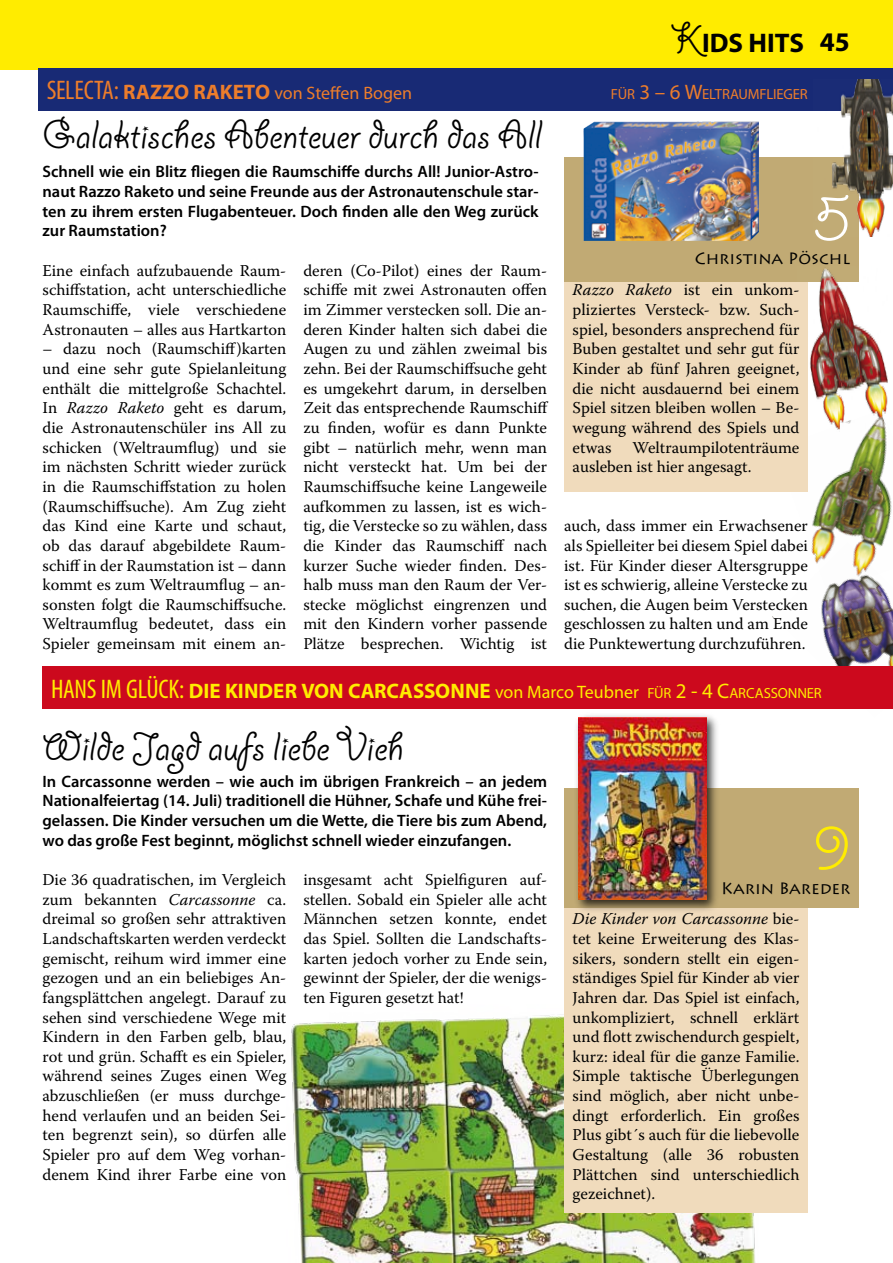
<style>
.page{position:relative;width:893px;height:1263px;background:#fff}
.page>*{position:absolute;margin:0;border:0;box-sizing:border-box;transform-origin:0 0}
.t1{font:72px "Giddyup Std";color:#ffec00}
.t2{font:72px "Giddyup Std";color:#fff}
.t3{font:45px "Giddyup Std";color:#000}
.t4{font:700 27px "Myriad Pro";color:#000}
.t5{font:700 21px "Myriad Pro";letter-spacing:.005em;color:#ffec00}
.t6{font:18px "Myriad Pro";color:#ed7d2b}
.t7{font:16.5px/19.6px "Warnock Pro";color:#000;text-align:justify}
.t8{font:600 16.5px/19.6px "Myriad Pro";color:#000;text-align:justify}
.t9{font:16.5px "Lithos Pro";color:#000}
.t10{font:14.7px "Myriad Pro";letter-spacing:-.015em;color:#ed7d2b}
.s1{font-family:"Giddyup Std";font-weight:400;font-size:45px}
.s2{font-stretch:condensed;font-size:27px}
.s3{font-weight:700;font-size:21px}
.s4{font-size:21px}
.s5{font-style:italic}
.s6{font-weight:400;font-stretch:condensed;font-size:27px}
.s7{font-weight:400;font-size:18px}
.s8{font-weight:400;font-size:14.7px}
.s9{font-weight:400}
</style>
<div class="page">
<div style="left:0;top:0;width:893px;height:69px;background:#ffec00"></div>
<img style="left:291px;top:1014px;width:465px;height:249px">
<img style="left:772px;top:597px;width:121px;height:70px">
<div style="left:564px;top:903px;width:244px;height:310px;background:#f0dbbc"></div>
<div style="left:564px;top:788px;width:295px;height:120px;background:#c1aa74"></div>
<div style="left:43px;top:667px;width:850px;height:42px;background:#cc091d"></div>
<div style="left:38px;top:68px;width:855px;height:43px;background:#182a75"></div>
<div style="left:564px;top:276px;width:244px;height:216px;background:#f0dbbc"></div>
<div style="left:564px;top:158px;width:295px;height:124px;background:#c1aa74"></div>
<img style="left:583px;top:122px;width:176px;height:119px">
<div style="left:574px;top:712px;width:146px;height:201px;background:#000;opacity:.75"></div>
<img style="left:578px;top:717px;width:128px;height:183px">
<img style="left:810px;top:268px;width:78px;height:140px">
<img style="left:814px;top:79px;width:79px;height:157px">
<img style="left:811px;top:408px;width:81px;height:189px">
<h3 class="t4" style="left:670px;top:25px;width:181px"><span class="s1">K</span>IDS HITS 45</h3>
<p class="t6" style="left:47px;top:82px;width:367px"><span class="s2">SELECTA:</span> <span class="s3">RAZZO RAKETO</span> von Steffen Bogen</p>
<p class="t10" style="left:611px;top:85px;width:198px">für <span class="s4">3 – 6 W</span>eltraumflieger</p>
<h2 class="t3" style="left:43px;top:110px;width:501px">Galaktisches Abenteuer durch das All</h2>
<p class="t8" style="left:43px;top:162px;width:498px">Schnell wie ein Blitz fliegen die Raumschiffe durchs All! Junior-Astro&shy;naut Razzo Raketo und seine Freunde aus der Astronautenschule star&shy;ten zu ihrem ersten Flugabenteuer. Doch finden alle den Weg zurück zur Raumstation?</p>
<p class="t7" style="left:43px;top:260px;width:245px">Eine einfach aufzubauende Raum&shy;schiffstation, acht unterschiedliche Raumschiffe, viele verschiedene Astronauten – alles aus Hartkarton</p>
<p class="t7" style="left:43px;top:339px;width:245px">– dazu noch (Raumschiff)karten und eine sehr gute Spielanleitung enthält die mittelgroße Schachtel.<br>In <span class="s5">Razzo Raketo</span> geht es darum, die Astronautenschüler ins All zu schicken (Weltraumflug) und sie im nächsten Schritt wieder zurück in die Raumschiffstation zu holen (Raumschiffsuche). Am Zug zieht das Kind eine Karte und schaut, ob das darauf abgebildete Raum&shy;schiff in der Raumstation ist – dann kommt es zum Weltraumflug – an&shy;sonsten folgt die Raumschiffsuche.<br>Weltraumflug bedeutet, dass ein Spieler gemeinsam mit einem an-</p>
<p class="t7" style="left:303px;top:260px;width:247px">deren (Co-Pilot) eines der Raum&shy;schiffe mit zwei Astronauten offen im Zimmer verstecken soll. Die an&shy;deren Kinder halten sich dabei die Augen zu und zählen zweimal bis zehn. Bei der Raumschiffsuche geht es umgekehrt darum, in derselben Zeit das entsprechende Raumschiff zu finden, wofür es dann Punkte gibt – natürlich mehr, wenn man nicht versteckt hat. Um bei der Raumschiffsuche keine Langeweile aufkommen zu lassen, ist es wich&shy;tig, die Verstecke so zu wählen, dass die Kinder das Raumschiff nach kurzer Suche wieder finden. Des&shy;halb muss man den Raum der Ver&shy;stecke möglichst eingrenzen und mit den Kindern vorher passende Plätze besprechen. Wichtig ist</p>
<h1 class="t2" style="left:814px;top:179px;width:38px">5</h1>
<p class="t9" style="left:695px;top:249px;width:157px">Christina Pöschl</p>
<p class="t7" style="left:573px;top:280px;width:228px"><span class="s5">Razzo Raketo</span> ist ein unkom&shy;pliziertes Versteck- bzw. Such&shy;spiel, besonders ansprechend für Buben gestaltet und sehr gut für Kinder ab fünf Jahren geeignet, die nicht ausdauernd bei einem Spiel sitzen bleiben wollen – Be&shy;wegung während des Spiels und etwas</p>
<p class="t7" style="left:573px;top:437px;width:228px;text-indent:60px">Weltraumpilotenträume ausleben ist hier angesagt.</p>
<p class="t7" style="left:564px;top:516px;width:245px">auch, dass immer ein Erwachsener als Spielleiter bei diesem Spiel dabei ist. Für Kinder dieser Altersgruppe ist es schwierig, alleine Verstecke zu suchen, die Augen beim Verstecken geschlossen zu halten und am Ende die Punktewertung durchzuführen.</p>
<p class="t5" style="left:51px;top:677px;width:772px"><span class="s6">HANS IM GLÜCK:</span> DIE KINDER VON CARCASSONNE <span class="s7">von Marco Teubner</span> <span class="s8">für</span> <span class="s9">2 - 4 C</span><span class="s8">arcassonner</span></p>
<h2 class="t3" style="left:43px;top:722px;width:363px">Wilde Jagd aufs liebe Vieh</h2>
<p class="t8" style="left:43px;top:771px;width:506px">In Carcassonne werden – wie auch im übrigen Frankreich – an jedem Nationalfeiertag (14. Juli) traditionell die Hühner, Schafe und Kühe frei&shy;gelassen. Die Kinder versuchen um die Wette, die Tiere bis zum Abend, wo das große Fest beginnt, möglichst schnell wieder einzufangen.</p>
<h1 class="t1" style="left:813px;top:809px;width:39px">9</h1>
<p class="t9" style="left:721px;top:879px;width:131px">Karin Bareder</p>
<p class="t7" style="left:43px;top:869px;width:245px">Die 36 quadratischen, im Vergleich zum bekannten <span class="s5">Carcassonne</span> ca. dreimal so großen sehr attraktiven Landschaftskarten werden verdeckt gemischt, reihum wird immer eine gezogen und an ein beliebiges An&shy;fangsplättchen angelegt. Darauf zu sehen sind verschiedene Wege mit Kindern in den Farben gelb, blau, rot und grün. Schafft es ein Spieler, während seines Zuges einen Weg abzuschließen (er muss durchge&shy;hend verlaufen und an beiden Sei&shy;ten begrenzt sein), so dürfen alle Spieler pro auf dem Weg vorhan&shy;denem Kind ihrer Farbe eine von</p>
<p class="t7" style="left:303px;top:869px;width:245px">insgesamt acht Spielfiguren auf&shy;stellen. Sobald ein Spieler alle acht Männchen setzen konnte, endet das Spiel. Sollten die Landschafts&shy;karten jedoch vorher zu Ende sein, gewinnt der Spieler, der die wenigs&shy;ten Figuren gesetzt hat!</p>
<p class="t7" style="left:573px;top:909px;width:228px"><span class="s5">Die Kinder von Carcassonne</span> bie&shy;tet keine Erweiterung des Klas&shy;sikers, sondern stellt ein eigen&shy;ständiges Spiel für Kinder ab vier Jahren dar. Das Spiel ist einfach, unkompliziert, schnell erklärt und flott zwischendurch gespielt, kurz: ideal für die ganze Familie.<br>Simple taktische Überlegungen sind möglich, aber nicht unbe&shy;dingt erforderlich. Ein großes Plus gibt´s auch für die liebevolle Gestaltung (alle 36 robusten Plättchen sind unterschiedlich gezeichnet).</p>
</div>
